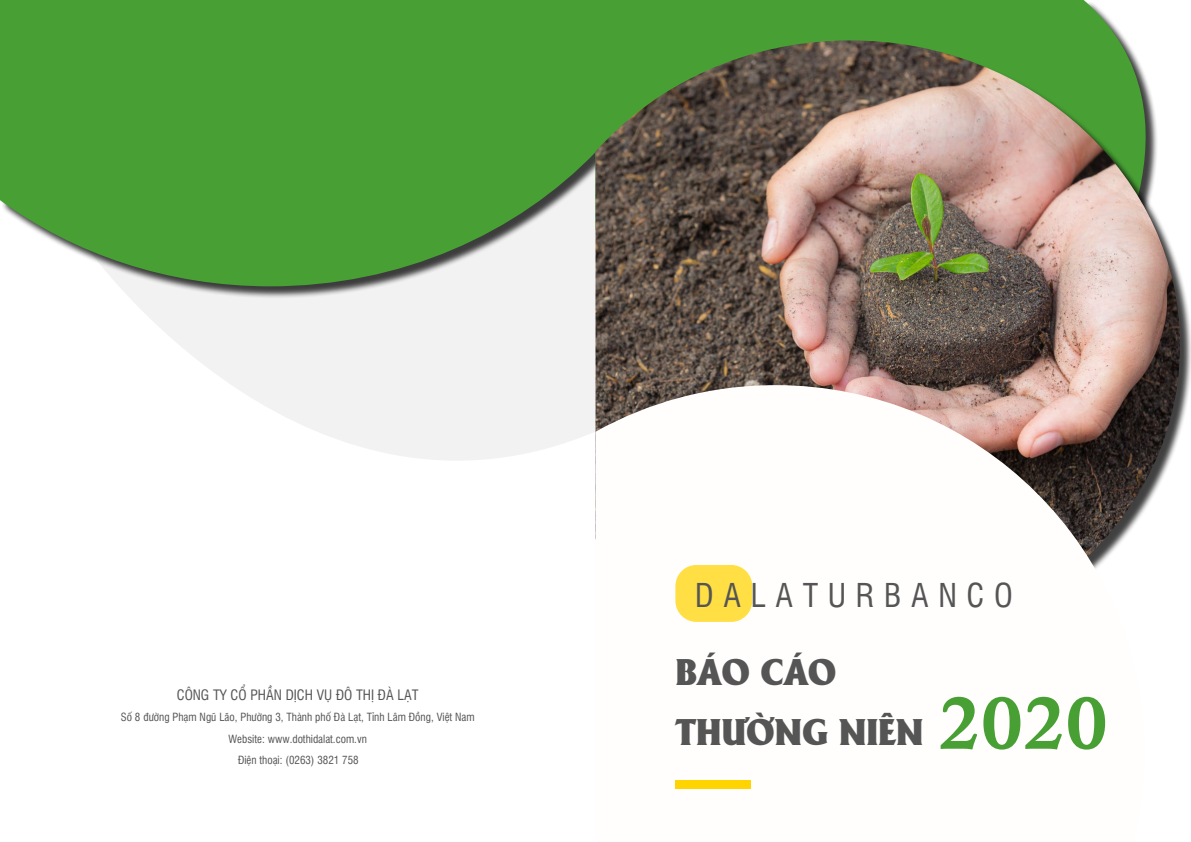
<style>
.page{position:relative;width:1191px;height:842px;background:#fff}
.page>*{position:absolute;margin:0;border:0;box-sizing:border-box;transform-origin:0 0}
.t1{font:36px/60px "UTM Alberta Heavy";color:#555}
.t2{font:32px "UTM Swiss Condensed";letter-spacing:.3em;color:#555}
.t3{font:14px "UTM Swiss Condensed";color:#555}
.t4{font:11px/21.5px "UTM Swiss Condensed";color:#555;text-align:center}
.s1{font-family:"UVN Thay Giao";font-weight:700;font-size:72px;color:#48a034}
</style>
<div class="page">
<svg style="left:131px;top:299px;width:464px;height:161px;fill:#f2f2f2"></svg>
<div style="left:1px;top:1px;width:608px;height:298px;background:#000;opacity:.75"></div>
<svg style="left:0;top:0;width:595px;height:286px;background:#58a647"></svg>
<div style="left:595px;top:0;width:531px;height:40px;background:#48a034"></div>
<img style="left:595px;top:40px;width:585px;height:471px">
<svg style="left:595px;top:385px;width:549px;height:237px"></svg>
<div style="left:675px;top:565px;width:77px;height:57px;background:#ffdf44;border-radius:21px"></div>
<div style="left:675px;top:780px;width:76px;height:9px;background:#ffd400"></div>
<p class="t3" style="left:177px;top:684px;width:243px">CÔNG TY CỔ PHẦN DỊCH VỤ ĐÔ THỊ ĐÀ LẠT</p>
<p class="t4" style="left:121px;top:706px;width:355px">Số 8 đường Phạm Ngũ Lão, Phường 3, Thành phố Đà Lạt, Tỉnh Lâm Đồng, Việt Nam<br>Website: www.dothidalat.com.vn<br>Điện thoại: (0263) 3821 758</p>
<h2 class="t2" style="left:695px;top:571px;width:319px">DALATURBANCO</h2>
<h1 class="t1" style="left:675px;top:639px;width:434px">BÁO CÁO<br>THƯỜNG NIÊN <span class="s1">2020</span></h1>
</div>
